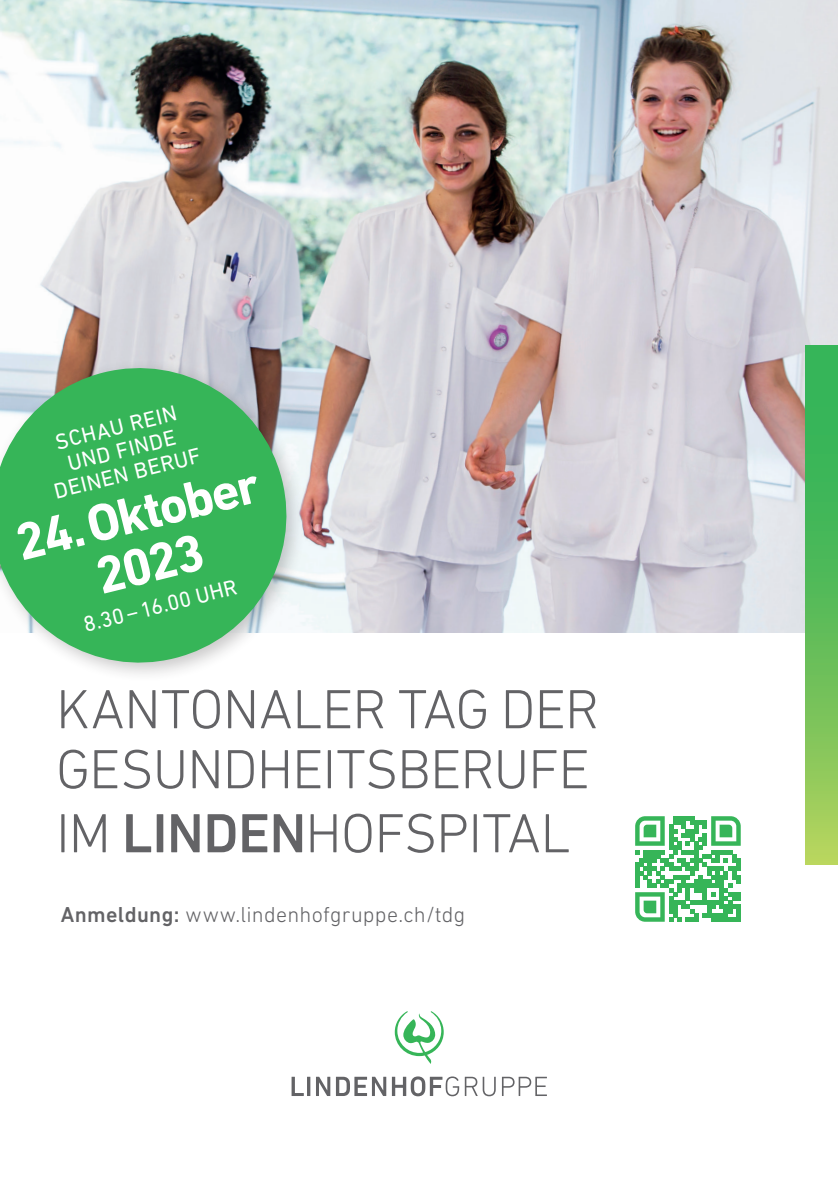
<style>
.page{position:relative;width:838px;height:1191px;background:#fff}
.page>*{position:absolute;margin:0;border:0;box-sizing:border-box;transform-origin:0 0}
.t1{font:300 56px/62px "DIN Next LT Pro";letter-spacing:-.015em;color:#636366}
.t2{font:700 52.6px/51.8px "DIN Next LT Pro";color:#fff;text-align:center}
.t3{font:22.2px/23.6px "DIN Next LT Pro";color:#fff;text-align:center}
.t4{font:300 22px "DIN Next LT Pro";letter-spacing:.015em;color:#636366}
.s1{font-weight:500}
</style>
<div class="page">
<svg style="left:291px;top:1076px;width:13px;height:20px"></svg>
<hr style="left:307px;top:1076px;width:3px;height:20px;background:#636366">
<svg style="left:316px;top:1076px;width:14px;height:20px"></svg>
<svg style="left:336px;top:1076px;width:50px;height:20px"></svg>
<svg style="left:392px;top:1076px;width:103px;height:20px"></svg>
<svg style="left:502px;top:1076px;width:44px;height:20px"></svg>
<svg style="left:394px;top:1011px;width:49px;height:52px"></svg>
<img style="left:0;top:0;width:837px;height:632px">
<svg style="left:804px;top:345px;width:33px;height:519px"></svg>
<div style="left:0;top:358px;width:307px;height:325px;background:#231f20;opacity:.25"></div>
<svg style="left:0;top:353px;width:301px;height:325px;fill:#36b558"></svg>
<svg style="left:635px;top:816px;width:105px;height:105px"></svg>
<p class="t3" style="left:40px;top:434px;width:152px;rotate:-14deg">SCHAU REIN<br>UND FINDE<br>DEINEN BERUF</p>
<p class="t2" style="left:10px;top:518px;width:250px;rotate:-14deg">24.Oktober<br>2023</p>
<p class="t3" style="left:81px;top:612px;width:159px;rotate:-14deg">8.30 – 16.00 UHR</p>
<p class="t1" style="left:56px;top:677px;width:544px">KANTONALER TAG DER<br>GESUNDHEITSBERUFE<br>IM <span class="s1">LINDEN</span>HOFSPITAL</p>
<p class="t4" style="left:61px;top:902px;width:406px"><span class="s1">Anmeldung:</span> www.lindenhofgruppe.ch/tdg</p>
</div>
